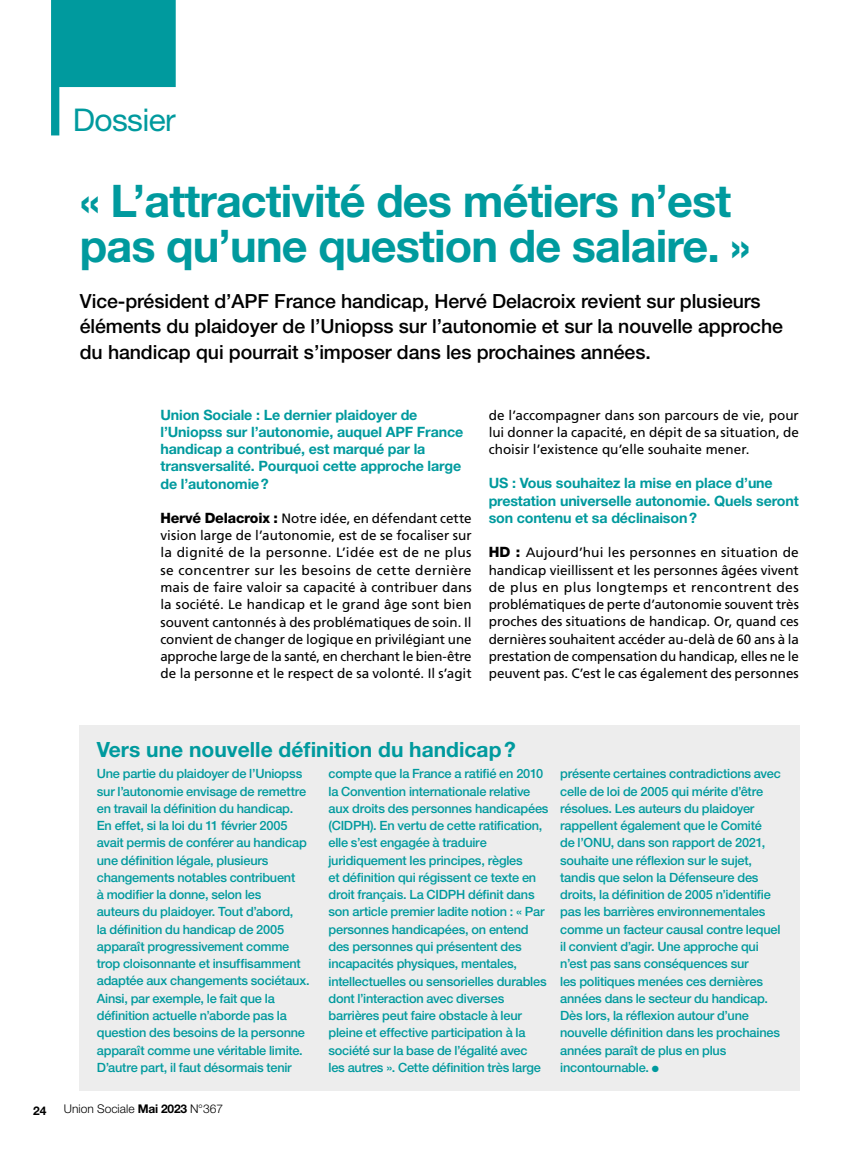
<style>
.page{position:relative;width:851px;height:1149px;background:#fff}
.page>*{position:absolute;margin:0;border:0;box-sizing:border-box;transform-origin:0 0}
.t1{font:700 45px/45px "Helvetica Neue LT Std";letter-spacing:-.02em;color:#009a9e}
.t2{font:31.35px "Helvetica Neue LT Std";letter-spacing:-.02em;color:#009a9e}
.t3{font:700 21px "Helvetica Neue LT Std";color:#009a9e}
.t4{font:500 19.5px/25.5px "Helvetica Neue LT Std";letter-spacing:-.005em;color:#000}
.t5{font:700 14.25px/17.2px "Helvetica Neue LT Std";letter-spacing:-.01em;color:#009a9e}
.t6{font:13.5px/17.2px "Frutiger";color:#000;text-align:justify}
.t7{font:500 12.75px/17.2px "Helvetica Neue LT Std";letter-spacing:-.015em;color:#009a9e}
.t8{font:300 12px "Helvetica Neue LT Std";color:#000}
.t9{font:700 12px "Helvetica Neue LT Std";color:#000}
.s1{font-family:"Helvetica Neue LT Std";font-weight:800;font-size:14.25px}
.s2{font-weight:700}
</style>
<div class="page">
<svg style="left:51px;top:0;width:125px;height:135px"></svg>
<div style="left:80px;top:724px;width:719px;height:366px;background:#ededed"></div>
<h2 class="t2" style="left:73px;top:101px;width:104px">Dossier</h2>
<h1 class="t1" style="left:80px;top:177px;width:672px">« L’attractivité des métiers n’est pas qu’une question de salaire. »</h1>
<h3 class="t4" style="left:80px;top:287px;width:704px">Vice-président d’APF France handicap, Hervé Delacroix revient sur plusieurs éléments du plaidoyer de l’Uniopss sur l’autonomie et sur la nouvelle approche du handicap qui pourrait s’imposer dans les prochaines années.</h3>
<p class="t5" style="left:160px;top:405px;width:304px">Union Sociale : Le dernier plaidoyer de l’Uniopss sur l’autonomie, auquel APF France handicap a contribué, est marqué par la transversalité. Pourquoi cette approche large de l’autonomie?</p>
<p class="t6" style="left:160px;top:509px;width:313px"><span class="s1">Hervé Delacroix :</span> Notre idée, en défendant cette vision large de l’autonomie, est de se focaliser sur la dignité de la personne. L’idée est de ne plus se concentrer sur les besoins de cette dernière mais de faire valoir sa capacité à contribuer dans la société. Le handicap et le grand âge sont bien souvent cantonnés à des problématiques de soin. Il convient de changer de logique en privilégiant une approche large de la santé, en cherchant le bien-être de la personne et le respect de sa volonté. Il s’agit</p>
<p class="t6" style="left:488px;top:406px;width:311px">de l’accompagner dans son parcours de vie, pour lui donner la capacité, en dépit de sa situation, de choisir l’existence qu’elle souhaite mener.</p>
<p class="t5" style="left:488px;top:474px;width:311px">US : Vous souhaitez la mise en place d’une prestation universelle autonomie. Quels seront son contenu et sa déclinaison?</p>
<p class="t6" style="left:488px;top:544px;width:312px"><span class="s1">HD :</span> Aujourd’hui les personnes en situation de handicap vieillissent et les personnes âgées vivent de plus en plus longtemps et rencontrent des problématiques de perte d’autonomie souvent très proches des situations de handicap. Or, quand ces dernières souhaitent accéder au-delà de 60 ans à la prestation de compensation du handicap, elles ne le peuvent pas. C’est le cas également des personnes</p>
<h3 class="t3" style="left:97px;top:736px;width:420px">Vers une nouvelle définition du handicap?</h3>
<p class="t7" style="left:97px;top:764px;width:214px">Une partie du plaidoyer de l’Uniopss sur l’autonomie envisage de remettre en travail la définition du handicap.<br>En effet, si la loi du 11 février 2005 avait permis de conférer au handicap une définition légale, plusieurs changements notables contribuent<br>à modifier la donne, selon les<br>auteurs du plaidoyer. Tout d’abord,<br>la définition du handicap de 2005 apparaît progressivement comme trop cloisonnante et insuffisamment adaptée aux changements sociétaux.<br>Ainsi, par exemple, le fait que la définition actuelle n’aborde pas la question des besoins de la personne apparaît comme une véritable limite.<br>D’autre part, il faut désormais tenir</p>
<p class="t7" style="left:328px;top:764px;width:221px">compte que la France a ratifié en 2010 la Convention internationale relative aux droits des personnes handicapées (CIDPH). En vertu de cette ratification, elle s’est engagée à traduire juridiquement les principes, règles<br>et définition qui régissent ce texte en droit français. La CIDPH définit dans son article premier ladite notion : « Par personnes handicapées, on entend des personnes qui présentent des incapacités physiques, mentales, intellectuelles ou sensorielles durables dont l’interaction avec diverses barrières peut faire obstacle à leur pleine et effective participation à la société sur la base de l’égalité avec<br>les autres ». Cette définition très large</p>
<p class="t7" style="left:560px;top:764px;width:222px">présente certaines contradictions avec celle de loi de 2005 qui mérite d’être résolues. Les auteurs du plaidoyer rappellent également que le Comité<br>de l’ONU, dans son rapport de 2021, souhaite une réflexion sur le sujet, tandis que selon la Défenseure des droits, la définition de 2005 n’identifie pas les barrières environnementales comme un facteur causal contre lequel il convient d’agir. Une approche qui n’est pas sans conséquences sur<br>les politiques menées ces dernières années dans le secteur du handicap.<br>Dès lors, la réflexion autour d’une nouvelle définition dans les prochaines années paraît de plus en plus incontournable. ●</p>
<p class="t9" style="left:33px;top:1102px;width:15px">24</p>
<p class="t8" style="left:64px;top:1100px;width:161px">Union Sociale <span class="s2">Mai 2023</span> N°367</p>
</div>
